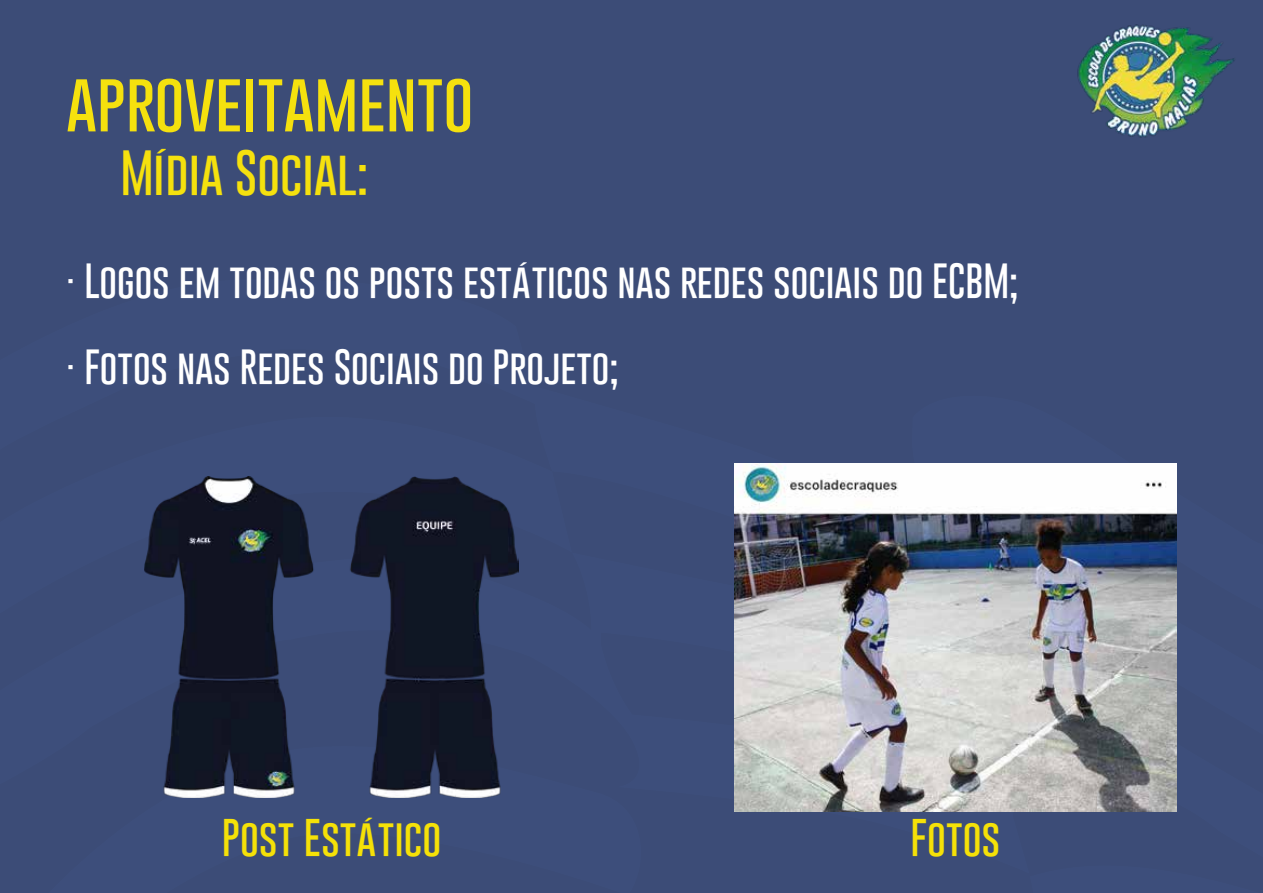
<style>
.page{position:relative;width:1263px;height:893px;background:#3c4c77}
.page>*{position:absolute;margin:0;border:0;box-sizing:border-box;transform-origin:0 0}
.t1{font:100 61.5px "Gobold";color:#f5e10e}
.t2{font:100 46.5px "Gobold";color:#f5e10e}
.t3{font:100 38.7px "Gobold";color:#f5e108}
.t4{font:100 36px "Gobold";color:#fff}
</style>
<div class="page">
<img style="left:1077px;top:24px;width:158px;height:114px">
<img style="left:145px;top:477px;width:373px;height:320px">
<img style="left:734px;top:463px;width:442px;height:348px">
<h1 class="t1" style="left:66px;top:62px;width:409px">aproveitamento</h1>
<p class="t2" style="left:120px;top:142px;width:250px">Mídia Social:</p>
<p class="t4" style="left:66px;top:257px;width:954px">· Logos em todas os posts estáticos nas redes sociais do ECBM;</p>
<p class="t4" style="left:66px;top:343px;width:554px">· Fotos nas Redes Sociais do Projeto;</p>
<p class="t3" style="left:222px;top:812px;width:221px">Post Estático</p>
<p class="t3" style="left:910px;top:812px;width:91px">Fotos</p>
</div>
